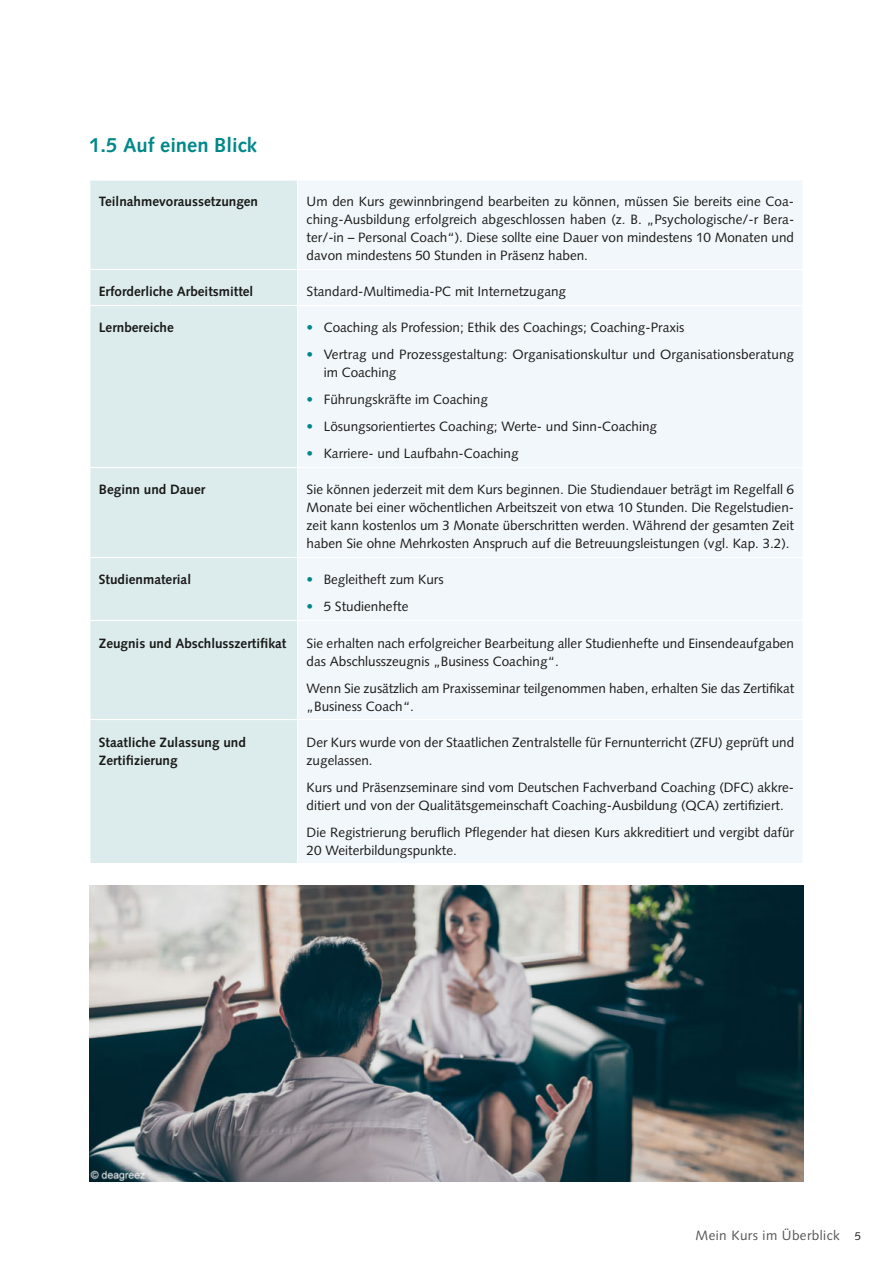
<style>
.page{position:relative;width:893px;height:1263px;background:#fff}
.page>*{position:absolute;margin:0;border:0;box-sizing:border-box;transform-origin:0 0}
.t1{font:700 20.25px "Syntax";color:#008889}
.t2{font:13.5px/18px "Syntax";color:#1a1a18}
.t3{font:700 13.5px/18px "Syntax";color:#1a1a18}
.t4{font:13.5px "Syntax";letter-spacing:.03em;color:#565655}
.s1{font-weight:700;color:#008889}
.s2{font-size:11.25px;color:#1a1a18}
</style>
<div class="page">
<div style="left:90px;top:181px;width:207px;height:682px;background:#dceced"></div>
<div style="left:298px;top:181px;width:504px;height:682px;background:#f2f7fb"></div>
<hr style="left:89px;top:269px;width:209px;height:1px;background:#fff">
<hr style="left:298px;top:269px;width:506px;height:1px;background:#fff">
<hr style="left:89px;top:305px;width:209px;height:1px;background:#fff">
<hr style="left:298px;top:305px;width:506px;height:1px;background:#fff">
<hr style="left:89px;top:467px;width:209px;height:1px;background:#fff">
<hr style="left:298px;top:467px;width:506px;height:1px;background:#fff">
<hr style="left:89px;top:557px;width:209px;height:1px;background:#fff">
<hr style="left:298px;top:557px;width:506px;height:1px;background:#fff">
<hr style="left:89px;top:620px;width:209px;height:1px;background:#fff">
<hr style="left:298px;top:620px;width:506px;height:1px;background:#fff">
<hr style="left:89px;top:719px;width:209px;height:1px;background:#fff">
<hr style="left:298px;top:719px;width:506px;height:1px;background:#fff">
<img style="left:89px;top:885px;width:715px;height:297px">
<h1 class="t1" style="left:89px;top:134px;width:169px">1.5 Auf einen Blick</h1>
<p class="t3" style="left:99px;top:193px;width:161px">Teilnahmevoraussetzungen</p>
<p class="t2" style="left:307px;top:193px;width:489px;text-align:justify">Um den Kurs gewinnbringend bearbeiten zu können, müssen Sie bereits eine Coa&shy;ching-Ausbildung erfolgreich abgeschlossen haben (z. B. „Psychologische/-r Bera&shy;ter/-in – Personal Coach“). Diese sollte eine Dauer von mindestens 10 Monaten und davon mindestens 50 Stunden in Präsenz haben.</p>
<p class="t3" style="left:99px;top:283px;width:156px">Erforderliche Arbeitsmittel</p>
<p class="t2" style="left:307px;top:283px;width:261px">Standard-Multimedia-PC mit Internetzugang</p>
<p class="t3" style="left:99px;top:319px;width:77px">Lernbereiche</p>
<p class="t2" style="left:307px;top:319px;width:379px"><span class="s1">•</span> Coaching als Profession; Ethik des Coachings; Coaching-Praxis</p>
<p class="t2" style="left:324px;top:346px;width:472px;text-indent:-17px"><span class="s1">•</span> Vertrag und Prozessgestaltung: Organisationskultur und Organisationsberatung im Coaching</p>
<p class="t2" style="left:307px;top:391px;width:183px"><span class="s1">•</span> Führungskräfte im Coaching</p>
<p class="t2" style="left:307px;top:418px;width:352px"><span class="s1">•</span> Lösungsorientiertes Coaching; Werte- und Sinn-Coaching</p>
<p class="t2" style="left:307px;top:445px;width:213px"><span class="s1">•</span> Karriere- und Laufbahn-Coaching</p>
<p class="t3" style="left:99px;top:481px;width:108px">Beginn und Dauer</p>
<p class="t2" style="left:307px;top:481px;width:489px;text-align:justify">Sie können jederzeit mit dem Kurs beginnen. Die Studiendauer beträgt im Regelfall 6<br>Monate bei einer wöchentlichen Arbeitszeit von etwa 10 Stunden. Die Regelstudien&shy;zeit kann kostenlos um 3 Monate überschritten werden. Während der gesamten Zeit haben Sie ohne Mehrkosten Anspruch auf die Betreuungsleistungen (vgl. Kap. 3.2).</p>
<p class="t3" style="left:99px;top:571px;width:94px">Studienmaterial</p>
<p class="t2" style="left:307px;top:571px;width:139px"><span class="s1">•</span> Begleitheft zum Kurs</p>
<p class="t2" style="left:307px;top:598px;width:103px"><span class="s1">•</span> 5 Studienhefte</p>
<p class="t3" style="left:99px;top:634px;width:189px">Zeugnis und Abschlusszertifikat</p>
<p class="t2" style="left:307px;top:634px;width:489px">Sie erhalten nach erfolgreicher Bearbeitung aller Studienhefte und Einsendeaufgaben das Abschlusszeugnis „Business Coaching“.</p>
<p class="t2" style="left:307px;top:679px;width:489px">Wenn Sie zusätzlich am Praxisseminar teilgenommen haben, erhalten Sie das Zertifikat „Business Coach“.</p>
<p class="t3" style="left:99px;top:733px;width:149px">Staatliche Zulassung und<br>Zertifizierung</p>
<p class="t2" style="left:307px;top:733px;width:489px">Der Kurs wurde von der Staatlichen Zentralstelle für Fernunterricht (ZFU) geprüft und zugelassen.</p>
<p class="t2" style="left:307px;top:778px;width:489px">Kurs und Präsenzseminare sind vom Deutschen Fachverband Coaching (DFC) akkre&shy;ditiert und von der Qualitätsgemeinschaft Coaching-Ausbildung (QCA) zertifiziert.</p>
<p class="t2" style="left:307px;top:823px;width:489px">Die Registrierung beruflich Pflegender hat diesen Kurs akkreditiert und vergibt dafür<br>20 Weiterbildungspunkte.</p>
<p class="t4" style="left:696px;top:1227px;width:167px">Mein Kurs im Überblick <span class="s2">5</span></p>
</div>
